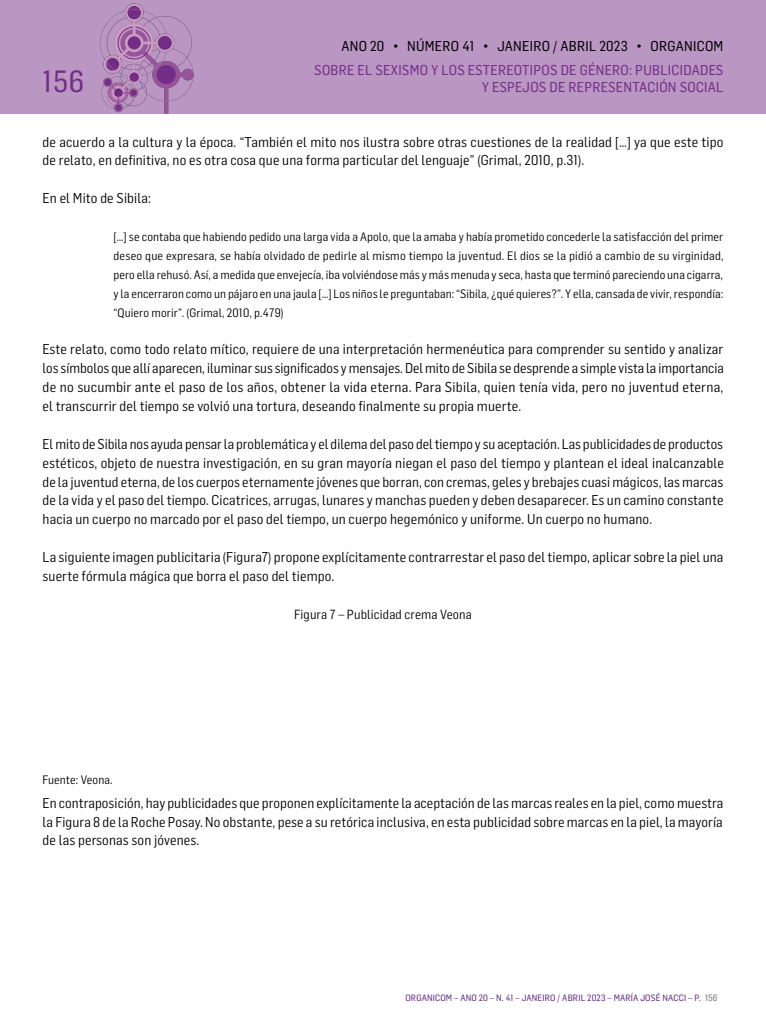
<style>
.page{position:relative;width:766px;height:1021px;background:#fff}
.page>*{position:absolute;margin:0;border:0;box-sizing:border-box;transform-origin:0 0}
.t1{font:30px "Flama Semicondensed Basic";color:#732d87}
.t2{font:14px/18.9px "Flama Semicondensed";letter-spacing:.01em;color:#000;text-align:justify}
.t3{font:14px/16.8px "Flama Semicondensed Basic";letter-spacing:.02em;color:#732d87;text-align:right}
.t4{font:14px "Flama Semicondensed Basic";letter-spacing:.02em;color:#000}
.t5{font:13px "Flama Semicondensed";letter-spacing:.01em;color:#000}
.t6{font:12px/18.9px "Flama Semicondensed";letter-spacing:.01em;color:#000;text-align:justify}
.t7{font:9px "Flama Semicondensed Basic";letter-spacing:.02em;color:#5f2882}
.s1{color:#9d9d9c}
</style>
<div class="page">
<div style="left:0;top:0;width:765px;height:113px;background:#ba96c3"></div>
<svg style="left:100px;top:3px;width:93px;height:110px"></svg>
<div style="left:158px;top:36px;width:14px;height:14px;background:#732d87;border-radius:50%"></div>
<div style="left:104px;top:79px;width:7px;height:7px;background:#732d87;border-radius:3px"></div>
<div style="left:128px;top:36px;width:13px;height:13px;background:#732d87;border-radius:50%"></div>
<div style="left:115px;top:89px;width:7px;height:7px;background:#732d87;border-radius:3px"></div>
<div style="left:129px;top:72px;width:10px;height:10px;background:#732d87;border-radius:5px"></div>
<h1 class="t1" style="left:43px;top:62px;width:43px">156</h1>
<p class="t4" style="left:341px;top:37px;width:383px">ANO 20 • NÚMERO 41 • JANEIRO / ABRIL 2023 • ORGANICOM</p>
<p class="t3" style="left:314px;top:61px;width:410px">SOBRE EL SEXISMO Y LOS ESTEREOTIPOS DE GÉNERO: PUBLICIDADES<br>Y ESPEJOS DE REPRESENTACIÓN SOCIAL</p>
<p class="t2" style="left:43px;top:131px;width:682px">de acuerdo a la cultura y la época. “También el mito nos ilustra sobre otras cuestiones de la realidad […] ya que este tipo de relato, en definitiva, no es otra cosa que una forma particular del lenguaje” (Grimal, 2010, p. 31).</p>
<p class="t2" style="left:43px;top:188px;width:110px">En el Mito de Sibila:</p>
<p class="t6" style="left:113px;top:227px;width:611px">[…] se contaba que habiendo pedido una larga vida a Apolo, que la amaba y había prometido concederle la satisfacción del primer deseo que expresara, se había olvidado de pedirle al mismo tiempo la juventud. El dios se la pidió a cambio de su virginidad, pero ella rehusó. Así, a medida que envejecía, iba volviéndose más y más menuda y seca, hasta que terminó pareciendo una cigarra, y la encerraron como un pájaro en una jaula […] Los niños le preguntaban: “Sibila, ¿qué quieres?”. Y ella, cansada de vivir, respondía: “Quiero morir”. (Grimal, 2010, p. 479)</p>
<p class="t2" style="left:43px;top:339px;width:682px">Este relato, como todo relato mítico, requiere de una interpretación hermenéutica para comprender su sentido y analizar los símbolos que allí aparecen, iluminar sus significados y mensajes. Del mito de Sibila se desprende a simple vista la importancia de no sucumbir ante el paso de los años, obtener la vida eterna. Para Sibila, quien tenía vida, pero no juventud eterna, el transcurrir del tiempo se volvió una tortura, deseando finalmente su propia muerte.</p>
<p class="t2" style="left:43px;top:434px;width:682px">El mito de Sibila nos ayuda pensar la problemática y el dilema del paso del tiempo y su aceptación. Las publicidades de productos estéticos, objeto de nuestra investigación, en su gran mayoría niegan el paso del tiempo y plantean el ideal inalcanzable de la juventud eterna, de los cuerpos eternamente jóvenes que borran, con cremas, geles y brebajes cuasi mágicos, las marcas de la vida y el paso del tiempo. Cicatrices, arrugas, lunares y manchas pueden y deben desaparecer. Es un camino constante hacia un cuerpo no marcado por el paso del tiempo, un cuerpo hegemónico y uniforme. Un cuerpo no humano.</p>
<p class="t2" style="left:43px;top:547px;width:682px">La siguiente imagen publicitaria (Figura 7) propone explícitamente contrarrestar el paso del tiempo, aplicar sobre la piel una suerte fórmula mágica que borra el paso del tiempo.</p>
<p class="t5" style="left:294px;top:606px;width:179px">Figura 7 – Publicidad crema Veona</p>
<p class="t6" style="left:43px;top:769px;width:72px">Fuente: Veona.</p>
<p class="t2" style="left:43px;top:792px;width:682px">En contraposición, hay publicidades que proponen explícitamente la aceptación de las marcas reales en la piel, como muestra la Figura 8 de la Roche Posay. No obstante, pese a su retórica inclusiva, en esta publicidad sobre marcas en la piel, la mayoría de las personas son jóvenes.</p>
<p class="t7" style="left:405px;top:992px;width:267px">ORGANICOM – ANO 20 – N. 41 – JANEIRO / ABRIL 2023 – MARÍA JOSÉ NACCI</p>
<p class="t7" style="left:688px;top:992px;width:31px">– P. <span class="s1">156</span></p>
</div>
